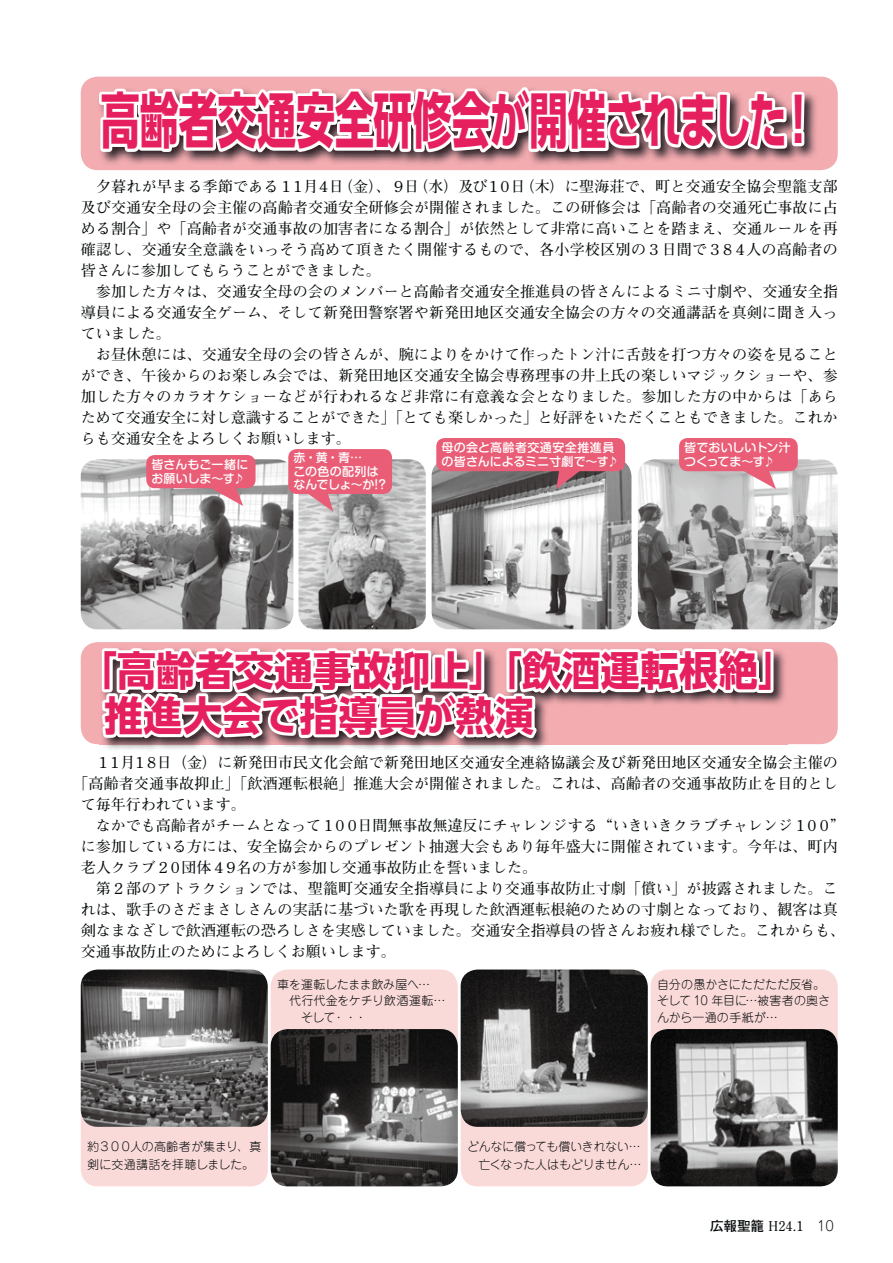
<style>
.page{position:relative;width:893px;height:1263px;background:#fff}
.page>*{position:absolute;margin:0;border:0;box-sizing:border-box;transform-origin:0 0}
.t1{font:60.15px "UD Shin Go Pro Bold 90 msp RKSJ H";color:#e61f5f;scale:.65 1}
.t2{font:40.65px/45px "UD Shin Go Pro Bold 90 msp RKSJ H";letter-spacing:.005em;color:#e61f5f;scale:.96 1}
.t3{font:15px/21px "Futo Min A101 Pro Bold 90 msp RKSJ H";letter-spacing:.01em;color:#040809}
.t4{font:13.5px "Futo Min A101 Pro Bold 90 msp RKSJ H";color:#040809}
.t5{font:12px/16.5px "Jun 101 Pro Light 90 msp RKSJ V";letter-spacing:-.005em;color:#040809}
.t6{font:12px/13.5px "Shin M Go Pro Medium 90 msp RKSJ H";letter-spacing:.015em;color:#fff}
.s1{font-family:"Futo Go B101 Pro Bold 90 msp RKSJ H"}
.s2{font-family:"Jun 101 Pro Light 90 msp RKSJ V"}
</style>
<div class="page">
<div style="left:81px;top:1089px;width:187px;height:97px;background:#fadad9;border-radius:17px"></div>
<img style="left:81px;top:970px;width:187px;height:157px;border-radius:17px">
<div style="left:271px;top:970px;width:187px;height:97px;background:#fadad9;border-radius:17px"></div>
<div style="left:461px;top:1089px;width:187px;height:97px;background:#fadad9;border-radius:17px"></div>
<div style="left:651px;top:970px;width:187px;height:97px;background:#fadad9;border-radius:17px"></div>
<div style="left:81px;top:77px;width:757px;height:93px;background:#f3acb0;border-radius:17px"></div>
<img style="left:105px;top:93px;width:711px;height:72px">
<svg style="left:96px;top:76px;width:712px;height:85px"></svg>
<img style="left:81px;top:459px;width:212px;height:170px;border-radius:17px">
<div style="left:81px;top:642px;width:757px;height:102px;background:#f3acb0;border-radius:17px"></div>
<svg style="left:99px;top:648px;width:677px;height:102px"></svg>
<img style="left:638px;top:459px;width:200px;height:170px;border-radius:17px">
<img style="left:432px;top:459px;width:199px;height:170px;border-radius:17px">
<img style="left:298px;top:459px;width:128px;height:170px">
<img style="left:651px;top:1029px;width:187px;height:157px;border-radius:17px">
<img style="left:461px;top:970px;width:187px;height:157px;border-radius:17px">
<img style="left:271px;top:1029px;width:187px;height:157px;border-radius:17px">
<svg style="left:205px;top:488px;width:38px;height:18px"></svg>
<div style="left:146px;top:455px;width:110px;height:33px;background:#e95d76;border-radius:9px"></div>
<svg style="left:304px;top:494px;width:29px;height:18px"></svg>
<div style="left:288px;top:449px;width:104px;height:45px;background:#e95d76;border-radius:9px"></div>
<svg style="left:556px;top:471px;width:29px;height:18px"></svg>
<div style="left:436px;top:438px;width:189px;height:33px;background:#e95d76;border-radius:9px"></div>
<svg style="left:738px;top:471px;width:38px;height:18px"></svg>
<div style="left:679px;top:438px;width:119px;height:33px;background:#e95d76;border-radius:9px"></div>
<h1 class="t1" style="left:101px;top:98px;width:1104px">高齢者交通安全研修会が開催されました！</h1>
<p class="t3" style="left:81px;top:178px;width:759px">　夕暮れが早まる季節である１１月４日（金）、９日（水）及び１０日（木）に聖海荘で、町と交通安全協会聖籠支部及び交通安全母の会主催の高齢者交通安全研修会が開催されました。この研修会は「高齢者の交通死亡事故に占める割合」や「高齢者が交通事故の加害者になる割合」が依然として非常に高いことを踏まえ、交通ルールを再確認し、交通安全意識をいっそう高めて頂きたく開催するもので、各小学校区別の３日間で３８４人の高齢者の皆さんに参加してもらうことができました。<br>　参加した方々は、交通安全母の会のメンバーと高齢者交通安全推進員の皆さんによるミニ寸劇や、交通安全指導員による交通安全ゲーム、そして新発田警察署や新発田地区交通安全協会の方々の交通講話を真剣に聞き入っていました。<br>　お昼休憩には、交通安全母の会の皆さんが、腕によりをかけて作ったトン汁に舌鼓を打つ方々の姿を見ることができ、午後からのお楽しみ会では、新発田地区交通安全協会専務理事の井上氏の楽しいマジックショーや、参加した方々のカラオケショーなどが行われるなど非常に有意義な会となりました。参加した方の中からは「あらためて交通安全に対し意識することができた」「とても楽しかった」と好評をいただくこともできました。これからも交通安全をよろしくお願いします。</p>
<p class="t6" style="left:151px;top:460px;width:99px">皆さんもご一緒にお願いしま～す♪</p>
<p class="t6" style="left:293px;top:453px;width:94px">赤・黄・青…<br>この色の配列はなんでしょ～か!?</p>
<p class="t6" style="left:441px;top:443px;width:179px">母の会と高齢者交通安全推進員の皆さんによるミニ寸劇で～す♪</p>
<p class="t6" style="left:684px;top:443px;width:108px">皆でおいしいトン汁つくってま～す♪</p>
<h2 class="t2" style="left:104px;top:654px;width:723px;text-indent:-26px">「高齢者交通事故抑止」「飲酒運転根絶」推進大会で指導員が熱演</h2>
<p class="t3" style="left:81px;top:754px;width:759px">　１１月１８日（金）に新発田市民文化会館で新発田地区交通安全連絡協議会及び新発田地区交通安全協会主催の</p>
<p class="t3" style="left:73px;top:775px;width:766px">「高齢者交通事故抑止」「飲酒運転根絶」推進大会が開催されました。これは、高齢者の交通事故防止を目的とし</p>
<p class="t3" style="left:81px;top:796px;width:166px">て毎年行われています。</p>
<p class="t3" style="left:81px;top:817px;width:766px">　なかでも高齢者がチームとなって１００日間無事故無違反にチャレンジする“いきいきクラブチャレンジ１００”</p>
<p class="t3" style="left:81px;top:838px;width:758px">に参加している方には、安全協会からのプレゼント抽選大会もあり毎年盛大に開催されています。今年は、町内</p>
<p class="t3" style="left:81px;top:859px;width:458px">老人クラブ２０団体４９名の方が参加し交通事故防止を誓いました。</p>
<p class="t3" style="left:81px;top:880px;width:758px">　第２部のアトラクションでは、聖籠町交通安全指導員により交通事故防止寸劇「償い」が披露されました。こ</p>
<p class="t3" style="left:81px;top:901px;width:759px">れは、歌手のさだまさしさんの実話に基づいた歌を再現した飲酒運転根絶のための寸劇となっており、観客は真</p>
<p class="t3" style="left:81px;top:922px;width:766px">剣なまなざしで飲酒運転の恐ろしさを実感していました。交通安全指導員の皆さんお疲れ様でした。これからも、</p>
<p class="t3" style="left:81px;top:943px;width:317px">交通事故防止のためによろしくお願いします。</p>
<p class="t5" style="left:277px;top:977px;width:170px">車を運転したまま飲み屋へ…<br>　代行代金をケチり飲酒運転…　　そして・・・</p>
<p class="t5" style="left:657px;top:977px;width:175px">自分の愚かさにただただ反省。そして 10 年目に…被害者の奥さんから一通の手紙が…</p>
<p class="t5" style="left:87px;top:1139px;width:176px;line-height:18px">約３００人の高齢者が集まり、真剣に交通講話を拝聴しました。</p>
<p class="t5" style="left:467px;top:1139px;width:176px;line-height:18px;text-align:right">どんなに償っても償いきれない…亡くなった人はもどりません…</p>
<p class="t4" style="left:710px;top:1221px;width:125px"><span class="s1">広報聖籠</span> H24.1<span class="s2">　10</span></p>
</div>
